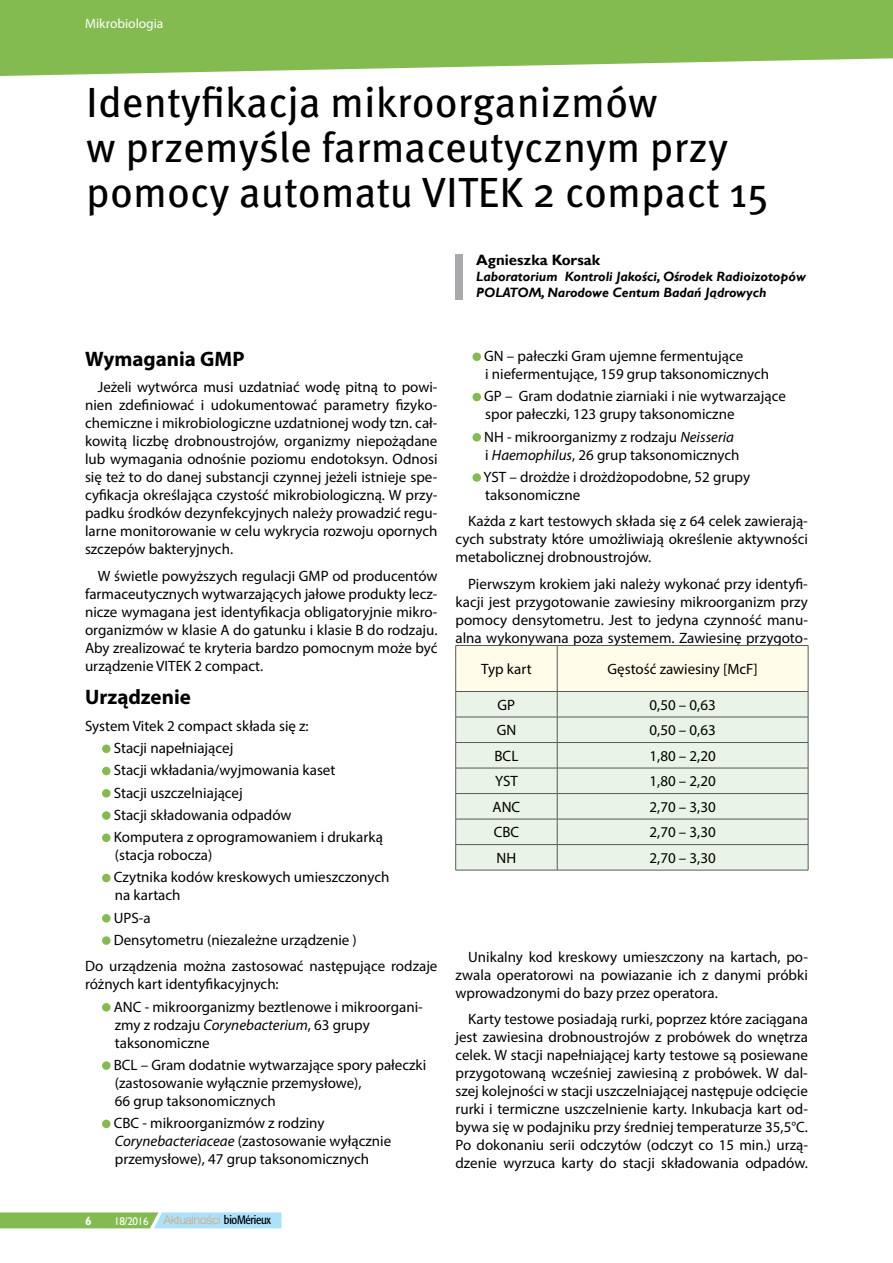
<style>
.page{position:relative;width:893px;height:1263px;background:#fff}
.page>*{position:absolute;margin:0;border:0;box-sizing:border-box;transform-origin:0 0}
.t1{font:42.15px/45px "Meta Pro";color:#000}
.t2{font:700 21px "Myriad Pro";color:#000}
.t3{font:15px/18px "Myriad Pro";color:#000}
.t4{font:700 15px "Gill Sans";color:#000}
.t5{font:italic 700 13.5px/16.2px "Gill Sans";color:#000}
.t6{font:13.5px "Myriad Pro";color:#fff}
.t7{font:100 12px "Helvetica Neue LT Pro";color:#f58220}
.t8{font:700 12px "Gill Sans";color:#fff}
.t9{font:11.1px "Gill Sans";letter-spacing:-.03em;color:#fff}
.s1{font-style:italic}
.s2{font-family:"Formata";font-weight:400;font-stretch:condensed;color:#000}
</style>
<div class="page">
<svg style="left:0;top:1212px;width:281px;height:16px;background:#99cda0"></svg>
<svg style="left:0;top:0;width:893px;height:76px;background:#91c265"></svg>
<div style="left:102px;top:744px;width:9px;height:9px;background:#83bb51;border-radius:50%"></div>
<div style="left:102px;top:767px;width:9px;height:8px;background:#83bb51;border-radius:50%"></div>
<div style="left:102px;top:789px;width:9px;height:8px;background:#83bb51;border-radius:50%"></div>
<div style="left:102px;top:811px;width:9px;height:9px;background:#83bb51;border-radius:50%"></div>
<div style="left:102px;top:833px;width:9px;height:9px;background:#83bb51;border-radius:50%"></div>
<div style="left:102px;top:874px;width:9px;height:8px;background:#83bb51;border-radius:50%"></div>
<div style="left:102px;top:914px;width:9px;height:8px;background:#83bb51;border-radius:50%"></div>
<div style="left:102px;top:936px;width:9px;height:9px;background:#83bb51;border-radius:50%"></div>
<div style="left:102px;top:1003px;width:9px;height:8px;background:#83bb51;border-radius:50%"></div>
<div style="left:102px;top:1061px;width:9px;height:9px;background:#83bb51;border-radius:50%"></div>
<div style="left:102px;top:1119px;width:9px;height:9px;background:#83bb51;border-radius:50%"></div>
<div style="left:472px;top:352px;width:9px;height:9px;background:#83bb51;border-radius:50%"></div>
<div style="left:472px;top:393px;width:9px;height:8px;background:#83bb51;border-radius:50%"></div>
<div style="left:472px;top:433px;width:9px;height:8px;background:#83bb51;border-radius:50%"></div>
<div style="left:472px;top:473px;width:9px;height:9px;background:#83bb51;border-radius:50%"></div>
<svg style="left:455px;top:645px;width:354px;height:225px;background:#e7ede1"></svg>
<hr style="left:455px;top:870px;width:102px;height:1px;background:#58595b">
<hr style="left:557px;top:870px;width:251px;height:1px;background:#58595b">
<div style="left:455px;top:254px;width:8px;height:45px;background:#a7a9ac"></div>
<p class="t6" style="left:85px;top:15px;width:80px">Mikrobiologia</p>
<h1 class="t1" style="left:86px;top:81px;width:684px">Identyfikacja mikroorganizmów<br>w przemyśle farmaceutycznym przy pomocy automatu VITEK 2 compact 15</h1>
<p class="t4" style="left:476px;top:251px;width:125px">Agnieszka Korsak</p>
<p class="t5" style="left:476px;top:269px;width:331px">Laboratorium Kontroli Jakości, Ośrodek Radioizotopów<br>POLATOM, Narodowe Centum Badań Jądrowych</p>
<h2 class="t2" style="left:85px;top:345px;width:161px">Wymagania GMP</h2>
<p class="t3" style="left:85px;top:378px;width:354px;text-align:justify;text-indent:13px">Jeżeli wytwórca musi uzdatniać wodę pitną to powi&shy;nien zdefiniować i udokumentować parametry fizyko&shy;chemiczne i mikrobiologiczne uzdatnionej wody tzn. cał&shy;kowitą liczbę drobnoustrojów, organizmy niepożądane lub wymagania odnośnie poziomu endotoksyn. Odnosi się też to do danej substancji czynnej jeżeli istnieje spe&shy;cyfikacja określająca czystość mikrobiologiczną. W przy&shy;padku środków dezynfekcyjnych należy prowadzić regu&shy;larne monitorowanie w celu wykrycia rozwoju opornych szczepów bakteryjnych.</p>
<p class="t3" style="left:85px;top:566px;width:354px;text-align:justify;text-indent:13px">W świetle powyższych regulacji GMP od producentów farmaceutycznych wytwarzających jałowe produkty lecz&shy;nicze wymagana jest identyfikacja obligatoryjnie mikro&shy;organizmów w klasie A do gatunku i klasie B do rodzaju.<br>Aby zrealizować te kryteria bardzo pomocnym może być urządzenie VITEK 2 compact.</p>
<h2 class="t2" style="left:85px;top:683px;width:107px">Urządzenie</h2>
<p class="t3" style="left:114px;top:714px;width:271px;line-height:22.2px;text-indent:-29px">System Vitek 2 compact składa się z:<br>Stacji napełniającej<br>Stacji wkładania/wyjmowania kaset<br>Stacji uszczelniającej<br>Stacji składowania odpadów<br>Komputera z oprogramowaniem i drukarką</p>
<p class="t3" style="left:114px;top:844px;width:277px;line-height:22.2px">(stacja robocza)<br>Czytnika kodów kreskowych umieszczonych</p>
<p class="t3" style="left:114px;top:884px;width:245px;line-height:22.2px">na kartach<br>UPS-a<br>Densytometru (niezależne urządzenie )</p>
<p class="t3" style="left:85px;top:957px;width:354px">Do urządzenia można zastosować następujące rodzaje różnych kart identyfikacyjnych:</p>
<p class="t3" style="left:114px;top:997px;width:311px">ANC - mikroorganizmy beztlenowe i mikroorgani&shy;zmy z rodzaju <span class="s1">Corynebacterium</span>, 63 grupy taksonomiczne</p>
<p class="t3" style="left:114px;top:1055px;width:314px">BCL – Gram dodatnie wytwarzające spory pałeczki (zastosowanie wyłącznie przemysłowe),<br>66 grup taksonomicznych</p>
<p class="t3" style="left:114px;top:1114px;width:279px">CBC - mikroorganizmów z rodziny<br><span class="s1">Corynebacteriaceae</span> (zastosowanie wyłącznie przemysłowe), 47 grup taksonomicznych</p>
<p class="t8" style="left:85px;top:1214px;width:8px">6</p>
<p class="t9" style="left:114px;top:1214px;width:36px">18/2016</p>
<p class="t7" style="left:164px;top:1213px;width:109px">Aktualności <span class="s2">bioMérieux</span></p>
<p class="t3" style="left:484px;top:347px;width:287px">GN – pałeczki Gram ujemne fermentujące<br>i niefermentujące, 159 grup taksonomicznych</p>
<p class="t3" style="left:484px;top:387px;width:303px">GP – Gram dodatnie ziarniaki i nie wytwarzające spor pałeczki, 123 grupy taksonomiczne</p>
<p class="t3" style="left:484px;top:427px;width:257px">NH - mikroorganizmy z rodzaju <span class="s1">Neisseria </span>i <span class="s1">Haemophilus</span>, 26 grup taksonomicznych</p>
<p class="t3" style="left:483px;top:467px;width:268px">YST – drożdże i drożdżopodobne, 52 grupy taksonomiczne</p>
<p class="t3" style="left:455px;top:512px;width:354px;text-align:justify;text-indent:13px">Każda z kart testowych składa się z 64 celek zawierają&shy;cych substraty które umożliwiają określenie aktywności metabolicznej drobnoustrojów.</p>
<p class="t3" style="left:455px;top:574px;width:354px;text-align:justify;text-indent:13px">Pierwszym krokiem jaki należy wykonać przy identyfi&shy;kacji jest przygotowanie zawiesiny mikroorganizm przy pomocy densytometru. Jest to jedyna czynność manu&shy;alna wykonywana poza systemem. Zawiesinę przygoto-</p>
<p class="t3" style="left:455px;top:664px;width:354px">kart producent określił zakresy gęstości w jednostkach</p>
<p class="t3" style="left:481px;top:660px;width:52px">Typ kart</p>
<p class="t3" style="left:607px;top:660px;width:152px">Gęstość zawiesiny [McF]</p>
<p class="t3" style="left:498px;top:696px;width:19px">GP</p>
<p class="t3" style="left:649px;top:696px;width:68px">0,50 – 0,63</p>
<p class="t3" style="left:497px;top:721px;width:21px">GN</p>
<p class="t3" style="left:649px;top:721px;width:68px">0,50 – 0,63</p>
<p class="t3" style="left:494px;top:747px;width:25px">BCL</p>
<p class="t3" style="left:649px;top:747px;width:68px">1,80 – 2,20</p>
<p class="t3" style="left:495px;top:772px;width:24px">YST</p>
<p class="t3" style="left:649px;top:772px;width:68px">1,80 – 2,20</p>
<p class="t3" style="left:493px;top:798px;width:29px">ANC</p>
<p class="t3" style="left:649px;top:798px;width:68px">2,70 – 3,30</p>
<p class="t3" style="left:494px;top:823px;width:27px">CBC</p>
<p class="t3" style="left:649px;top:823px;width:68px">2,70 – 3,30</p>
<p class="t3" style="left:497px;top:849px;width:21px">NH</p>
<p class="t3" style="left:649px;top:849px;width:68px">2,70 – 3,30</p>
<p class="t3" style="left:455px;top:948px;width:354px;text-align:justify;text-indent:13px">Unikalny kod kreskowy umieszczony na kartach, po&shy;zwala operatorowi na powiazanie ich z danymi próbki wprowadzonymi do bazy przez operatora.</p>
<p class="t3" style="left:455px;top:1010px;width:354px;text-align:justify;text-indent:13px">Karty testowe posiadają rurki, poprzez które zaciągana jest zawiesina drobnoustrojów z probówek do wnętrza celek. W stacji napełniającej karty testowe są posiewane przygotowaną wcześniej zawiesiną z probówek. W dal&shy;szej kolejności w stacji uszczelniającej następuje odcięcie rurki i termiczne uszczelnienie karty. Inkubacja kart od&shy;bywa się w podajniku przy średniej temperaturze 35,5°C.<br>Po dokonaniu serii odczytów (odczyt co 15 min.) urzą&shy;dzenie wyrzuca karty do stacji składowania odpadów.</p>
</div>
